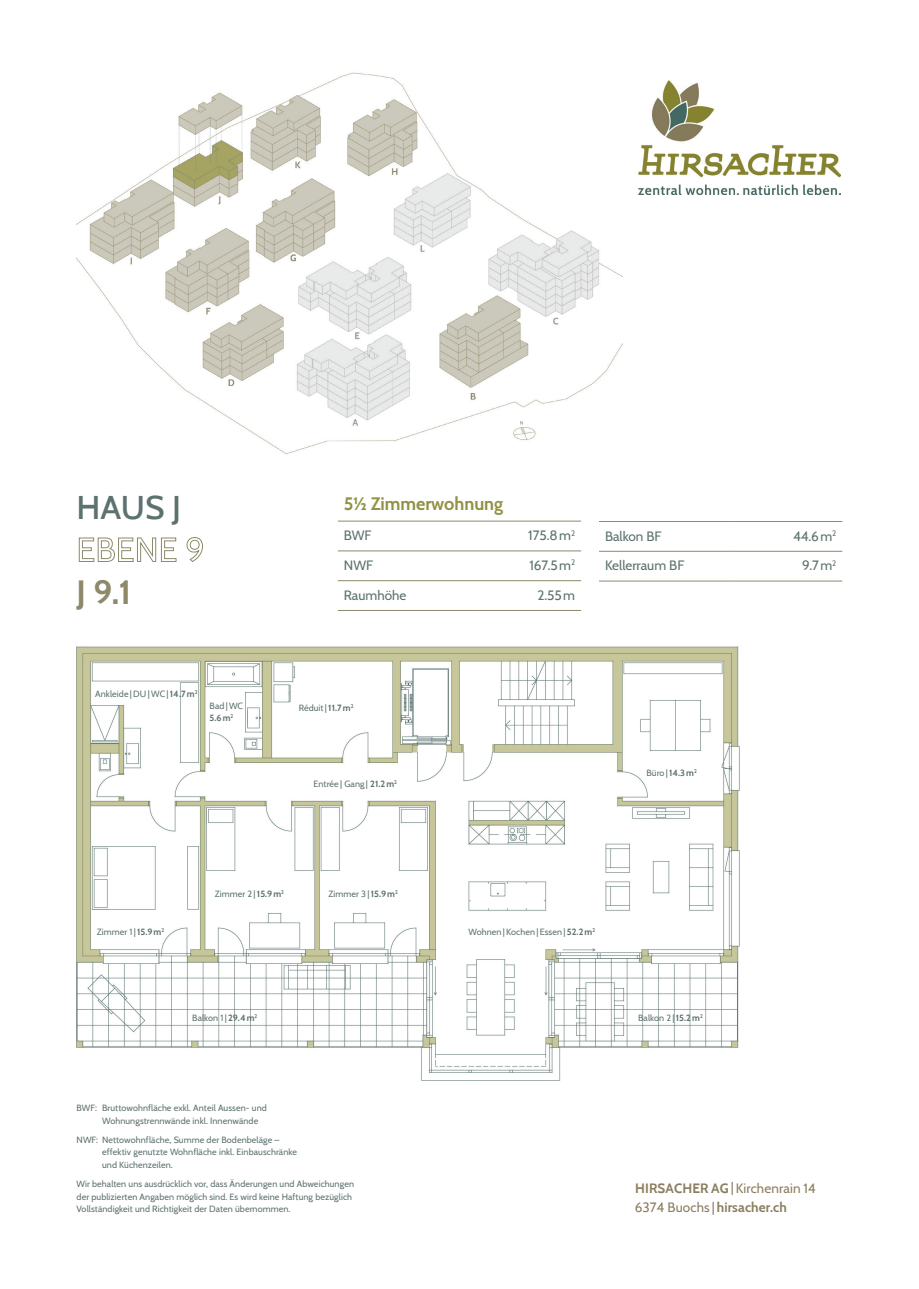
<style>
.page{position:relative;width:919px;height:1289px;background:#fff}
.page>*{position:absolute;margin:0;border:0;box-sizing:border-box;transform-origin:0 0}
.t1{font:500 33.6px "Cabin";color:#5c726f}
.t2{font:700 33.6px "Cabin";color:#8d896a}
.t3{font:700 18px "Cabin";color:#909244}
.t4{font:13.5px "Cabin";color:#5c726f}
.t5{font:13.5px/19.5px "Cabin";letter-spacing:.01em;color:#8a7e5f}
.t6{font:9px/12.8px "Cabin";letter-spacing:.01em;color:#5c726f}
.s1{font-weight:700}
</style>
<div class="page">
<hr style="left:338px;top:520px;width:135px;height:1px;background:#8d896a">
<hr style="left:473px;top:520px;width:108px;height:1px;background:#8d896a">
<hr style="left:338px;top:550px;width:135px;height:1px;background:#8d896a">
<hr style="left:473px;top:550px;width:108px;height:1px;background:#8d896a">
<hr style="left:338px;top:580px;width:135px;height:1px;background:#8d896a">
<hr style="left:473px;top:580px;width:108px;height:1px;background:#8d896a">
<hr style="left:338px;top:610px;width:135px;height:1px;background:#8d896a">
<hr style="left:473px;top:610px;width:108px;height:1px;background:#8d896a">
<svg style="left:78px;top:537px;width:99px;height:25px"></svg>
<svg style="left:186px;top:537px;width:17px;height:25px"></svg>
<img style="left:638px;top:80px;width:202px;height:114px">
<img style="left:77px;top:72px;width:545px;height:383px">
<img style="left:76px;top:646px;width:664px;height:435px">
<hr style="left:599px;top:521px;width:135px;height:1px;background:#8d896a">
<hr style="left:734px;top:521px;width:108px;height:1px;background:#8d896a">
<hr style="left:599px;top:551px;width:135px;height:1px;background:#8d896a">
<hr style="left:734px;top:551px;width:108px;height:1px;background:#8d896a">
<hr style="left:599px;top:580px;width:135px;height:1px;background:#8d896a">
<hr style="left:734px;top:580px;width:108px;height:1px;background:#8d896a">
<h1 class="t1" style="left:77px;top:481px;width:106px">HAUS J</h1>
<h1 class="t2" style="left:77px;top:565px;width:56px">J 9.1</h1>
<p class="t6" style="left:95px;top:687px;width:104px">Ankleide | DU |WC|<span class="s1">14.7 m</span><sup>2</sup></p>
<p class="t6" style="left:209px;top:699px;width:35px;line-height:12px">Bad |WC<br><span class="s1">5.6 m</span><sup>2</sup></p>
<h2 class="t3" style="left:344px;top:490px;width:161px">5½ Zimmerwohnung</h2>
<h3 class="t4" style="left:344px;top:525px;width:29px">BWF</h3>
<h3 class="t4" style="left:528px;top:525px;width:48px">175.8 m<sup>2</sup></h3>
<h3 class="t4" style="left:344px;top:554px;width:31px">NWF</h3>
<h3 class="t4" style="left:529px;top:554px;width:47px">167.5 m<sup>2</sup></h3>
<h3 class="t4" style="left:344px;top:584px;width:64px">Raumhöhe</h3>
<h3 class="t4" style="left:537px;top:584px;width:39px">2.55 m</h3>
<h3 class="t4" style="left:605px;top:525px;width:58px">Balkon BF</h3>
<h3 class="t4" style="left:793px;top:525px;width:45px">44.6 m<sup>2</sup></h3>
<h3 class="t4" style="left:605px;top:555px;width:81px">Kellerraum BF</h3>
<h3 class="t4" style="left:802px;top:555px;width:36px">9.7 m<sup>2</sup></h3>
<p class="t6" style="left:298px;top:700px;width:56px">Réduit | <span class="s1">11.7 m</span><sup>2</sup></p>
<p class="t6" style="left:313px;top:776px;width:85px">Entrée | Gang | <span class="s1">21.2 m</span><sup>2</sup></p>
<p class="t6" style="left:646px;top:765px;width:52px">Büro | <span class="s1">14.3 m</span><sup>2</sup></p>
<p class="t6" style="left:97px;top:924px;width:69px">Zimmer 1 | <span class="s1">15.9 m</span><sup>2</sup></p>
<p class="t6" style="left:215px;top:886px;width:71px">Zimmer 2 | <span class="s1">15.9 m</span><sup>2</sup></p>
<p class="t6" style="left:328px;top:886px;width:71px">Zimmer 3 | <span class="s1">15.9 m</span><sup>2</sup></p>
<p class="t6" style="left:468px;top:924px;width:128px">Wohnen | Kochen | Essen | <span class="s1">52.2 m</span><sup>2</sup></p>
<p class="t6" style="left:192px;top:1010px;width:67px">Balkon 1 | <span class="s1">29.4 m</span><sup>2</sup></p>
<p class="t6" style="left:638px;top:1010px;width:66px">Balkon 2 | <span class="s1">15.2 m</span><sup>2</sup></p>
<p class="t6" style="left:102px;top:1100px;width:166px;text-indent:-25px">BWF: Bruttowohnfläche exkl. Anteil Aussen- und<br>Wohnungstrennwände inkl. Innenwände</p>
<p class="t6" style="left:102px;top:1132px;width:196px;text-indent:-25px">NWF: Nettowohnfläche, Summe der Bodenbeläge – effektiv genutzte Wohnfläche inkl. Einbauschränke und Küchenzeilen.</p>
<p class="t6" style="left:77px;top:1176px;width:279px">Wir behalten uns ausdrücklich vor, dass Änderungen und Abweichungen der publizierten Angaben möglich sind. Es wird keine Haftung bezüglich<br>Vollständigkeit und Richtigkeit der Daten übernommen.</p>
<h3 class="t5" style="left:634px;top:1177px;width:182px"><span class="s1">HIRSACHER AG</span>| Kirchenrain 14<br>6374 Buochs | <span class="s1">hirsacher.ch</span></h3>
</div>
